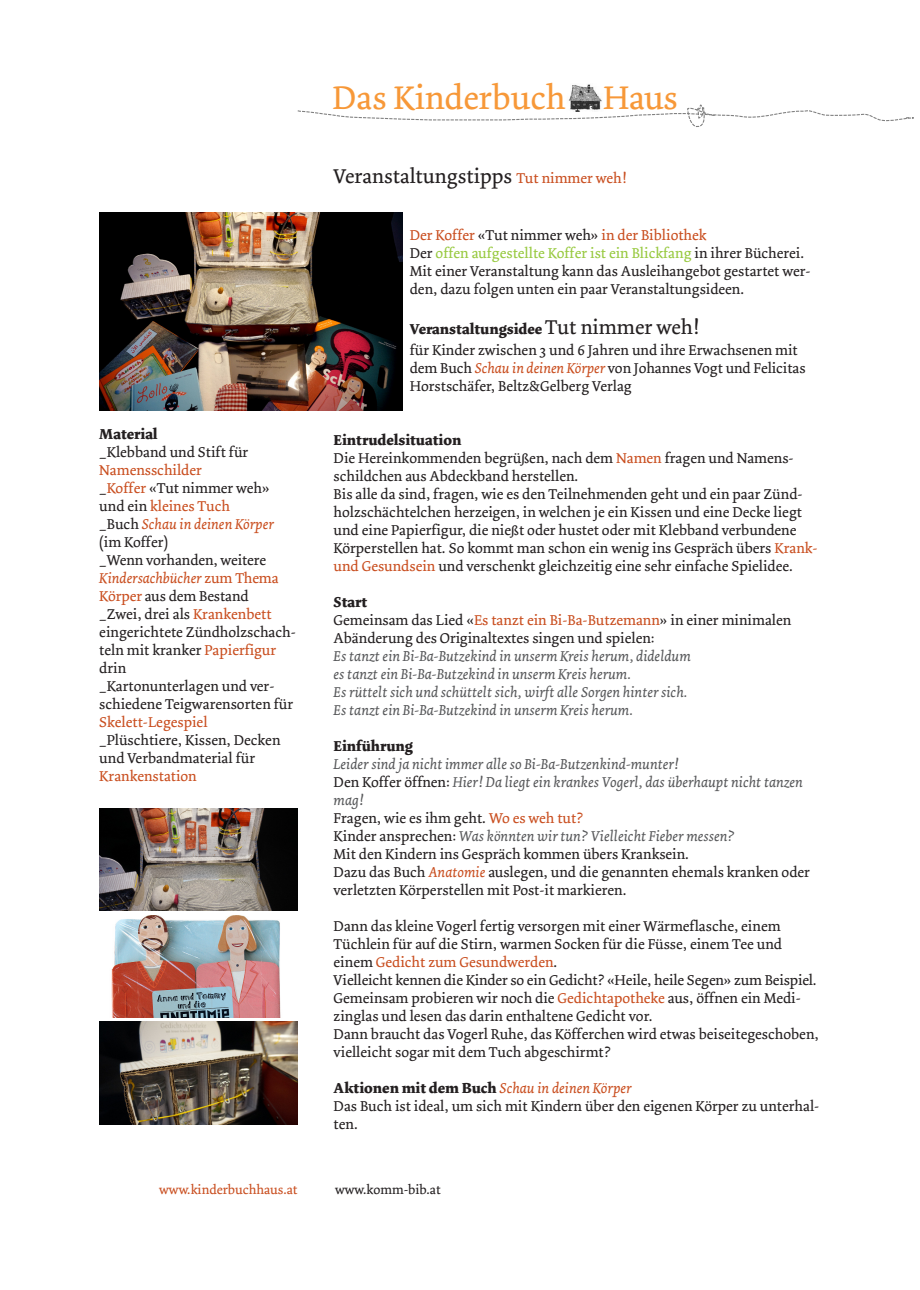
<style>
.page{position:relative;width:920px;height:1290px;background:#fff}
.page>*{position:absolute;margin:0;border:0;box-sizing:border-box;transform-origin:0 0}
.t1{font:34.5px "Dolly";color:#f79838}
.t2{font:21px "Dolly";color:#231f20}
.t3{font:15px/18px "Dolly";color:#231f20}
.t4{font:italic 15px/18px "Dolly";color:#57585a}
.t5{font:15px "Dolly";color:#c94e1f}
.t6{font:700 15px "Dolly";color:#231f20}
.t7{font:13.5px "Dolly";color:#c94e1f}
.t8{font:13.5px "Dolly";color:#231f20}
.s1{color:#c94e1f}
.s2{font-style:italic;color:#c94e1f}
.s3{font-size:15px;color:#c94e1f}
.s4{color:#97c93f}
.s5{font-weight:700}
.s6{font-size:21px}
.s7{font-style:italic;color:#57585a}
</style>
<div class="page">
<svg style="left:297px;top:104px;width:617px;height:23px"></svg>
<div style="left:329px;top:70px;width:349px;height:41px;background:#fff"></div>
<img style="left:568px;top:84px;width:34px;height:27px">
<img style="left:99px;top:1022px;width:199px;height:102px">
<img style="left:99px;top:212px;width:303px;height:198px">
<img style="left:111px;top:915px;width:170px;height:102px">
<img style="left:99px;top:808px;width:199px;height:102px">
<p class="t6" style="left:99px;top:428px;width:60px">Material</p>
<p class="t3" style="left:99px;top:444px;width:151px">_Klebband und Stift für</p>
<p class="t3" style="left:99px;top:462px;width:198px"><span class="s1">Namensschilder<br></span>_<span class="s1">Koffer</span> «Tut nimmer weh» und ein <span class="s1">kleines Tuch<br></span>_Buch <span class="s2">Schau in deinen Körper </span>(im Koffer)<br>_Wenn vorhanden, weitere<br><span class="s2">Kindersachbücher</span> <span class="s1">zum Thema<br>Körper</span> aus dem Bestand<br>_Zwei, drei als <span class="s1">Krankenbett </span>eingerichtete Zündholzschach&shy;teln mit kranker <span class="s1">Papierfigur </span>drin<br>_Kartonunterlagen und ver&shy;schiedene Teigwarensorten für</p>
<p class="t5" style="left:99px;top:716px;width:110px">Skelett-Legespiel</p>
<p class="t3" style="left:99px;top:732px;width:183px">_Plüschtiere, Kissen, Decken und Verbandmaterial für</p>
<p class="t5" style="left:99px;top:770px;width:99px">Krankenstation</p>
<h1 class="t1" style="left:333px;top:83px;width:347px">Das Kinderbuch Haus</h1>
<h2 class="t2" style="left:334px;top:167px;width:294px">Veranstaltungstipps <span class="s3">Tut nimmer weh!</span></h2>
<p class="t3" style="left:410px;top:227px;width:402px"><span class="s1">Der Koffer</span> «Tut nimmer weh» <span class="s1">in der Bibliothek<br></span>Der <span class="s4">offen aufgestellte Koffer ist ein Blickfang</span> in ihrer Bücherei.<br>Mit einer Veranstaltung kann das Ausleihangebot gestartet wer&shy;den, dazu folgen unten ein paar Veranstaltungsideen.</p>
<p class="t3" style="left:410px;top:320px;width:389px;line-height:21px"><span class="s5">Veranstaltungsidee</span> <span class="s6">Tut nimmer weh!<br></span>für Kinder zwischen 3 und 6 Jahren und ihre Erwachsenen mit</p>
<p class="t3" style="left:410px;top:360px;width:397px">dem Buch <span class="s2">Schau in deinen Körper</span> von Johannes Vogt und Felicitas<br>Horstschäfer, Beltz&amp;Gelberg Verlag</p>
<p class="t3" style="left:334px;top:432px;width:485px"><span class="s5">Eintrudelsituation<br></span>Die Hereinkommenden begrüßen, nach dem <span class="s1">Namen</span> fragen und Namens&shy;schildchen aus Abdeckband herstellen.<br>Bis alle da sind, fragen, wie es den Teilnehmenden geht und ein paar Zünd&shy;holzschächtelchen herzeigen, in welchen je ein Kissen und eine Decke liegt und eine Papierfigur, die nießt oder hustet oder mit Klebband verbundene Körperstellen hat. So kommt man schon ein wenig ins Gespräch übers <span class="s1">Krank&shy;und Gesundsein</span> und verschenkt gleichzeitig eine sehr einfache Spielidee.</p>
<p class="t3" style="left:334px;top:594px;width:459px"><span class="s5">Start<br></span>Gemeinsam das Lied «<span class="s1">Es tanzt ein Bi-Ba-Butzemann</span>» in einer minimalen<br>Abänderung des Originaltextes singen und spielen:</p>
<p class="t4" style="left:334px;top:648px;width:359px">Es tanzt ein Bi-Ba-Butzekind in unserm Kreis herum, dideldum es tanzt ein Bi-Ba-Butzekind in unserm Kreis herum.<br>Es rüttelt sich und schüttelt sich, wirft alle Sorgen hinter sich.<br>Es tanzt ein Bi-Ba-Butzekind in unserm Kreis herum.</p>
<p class="t6" style="left:334px;top:740px;width:81px">Einführung</p>
<p class="t3" style="left:334px;top:756px;width:478px"><span class="s7">Leider sind ja nicht immer alle so Bi-Ba-Butzenkind-munter!<br></span>Den Koffer öffnen: <span class="s7">Hier! Da liegt ein krankes Vogerl, das überhaupt nicht tanzen mag!<br></span>Fragen, wie es ihm geht. <span class="s1">Wo es weh tut?<br></span>Kinder ansprechen: <span class="s7">Was könnten wir tun? Vielleicht Fieber messen?<br></span>Mit den Kindern ins Gespräch kommen übers Kranksein.<br>Dazu das Buch <span class="s2">Anatomie</span> auslegen, und die genannten ehemals kranken oder verletzten Körperstellen mit Post-it markieren.</p>
<p class="t3" style="left:334px;top:918px;width:487px">Dann das kleine Vogerl fertig versorgen mit einer Wärmeflasche, einem Tüchlein für auf die Stirn, warmen Socken für die Füsse, einem Tee und einem <span class="s1">Gedicht zum Gesundwerden</span>.<br>Vielleicht kennen die Kinder so ein Gedicht? «Heile, heile Segen» zum Beispiel.<br>Gemeinsam probieren wir noch die <span class="s1">Gedichtapotheke</span> aus, öffnen ein Medi&shy;zinglas und lesen das darin enthaltene Gedicht vor.<br>Dann braucht das Vogerl Ruhe, das Köfferchen wird etwas beiseitegeschoben, vielleicht sogar mit dem Tuch abgeschirmt?</p>
<p class="t3" style="left:334px;top:1080px;width:487px"><span class="s5">Aktionen mit dem Buch</span> <span class="s2">Schau in deinen Körper<br></span>Das Buch ist ideal, um sich mit Kindern über den eigenen Körper zu unterhal&shy;ten.</p>
<p class="t7" style="left:159px;top:1184px;width:140px">www.kinderbuchhaus.at</p>
<p class="t8" style="left:335px;top:1184px;width:107px">www.komm-bib.at</p>
</div>
